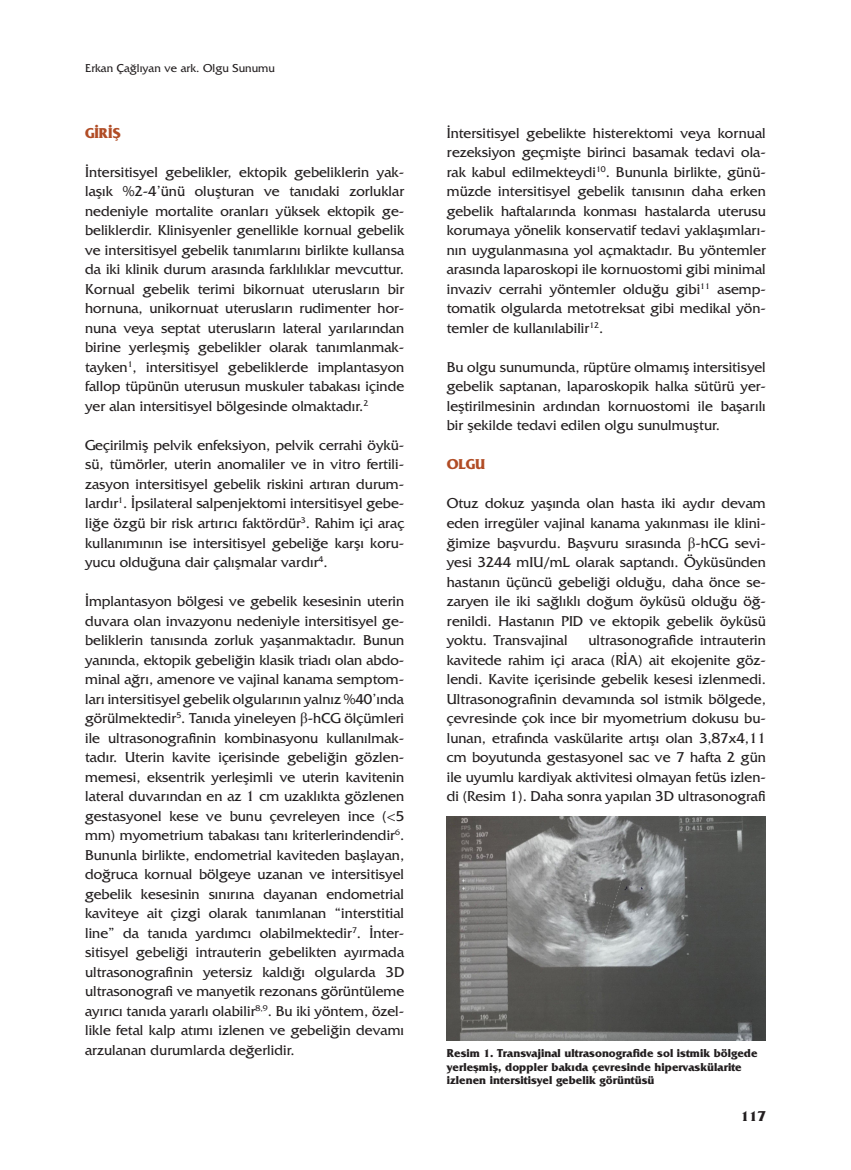
<style>
.page{position:relative;width:851px;height:1170px;background:#fff}
.page>*{position:absolute;margin:0;border:0;box-sizing:border-box;transform-origin:0 0}
.t1{font:15px/19.5px "Friz Quadrata Std";color:#231f20;text-align:justify}
.t2{font:700 15px "Friz Quadrata Std";color:#b14c25}
.t3{font:700 15px "Friz Quadrata Std";color:#231f20}
.t4{font:700 12px/13.5px "Friz Quadrata Std";color:#231f20}
.t5{font:12px "Friz Quadrata Std";color:#231f20}
.s1{font-family:"Times New Roman"}
</style>
<div class="page">
<img style="left:446px;top:816px;width:319px;height:224px">
<p class="t5" style="left:85px;top:61px;width:191px">Erkan Çağlıyan ve ark. Olgu Sunumu</p>
<p class="t2" style="left:85px;top:124px;width:37px">GİRİŞ</p>
<p class="t1" style="left:85px;top:162px;width:320px">İntersitisyel gebelikler, ektopik gebeliklerin yak&shy;laşık %2-4’ünü oluşturan ve tanıdaki zorluklar nedeniyle mortalite oranları yüksek ektopik ge&shy;beliklerdir. Klinisyenler genellikle kornual gebelik ve intersitisyel gebelik tanımlarını birlikte kullansa da iki klinik durum arasında farklılıklar mevcuttur.<br>Kornual gebelik terimi bikornuat uterusların bir hornuna, unikornuat uterusların rudimenter hor&shy;nuna veya septat uterusların lateral yarılarından birine yerleşmiş gebelikler olarak tanımlanmak&shy;tayken<sup>1</sup>, intersitisyel gebeliklerde implantasyon fallop tüpünün uterusun muskuler tabakası içinde yer alan intersitisyel bölgesinde olmaktadır.<sup>2</sup></p>
<p class="t1" style="left:85px;top:435px;width:320px">Geçirilmiş pelvik enfeksiyon, pelvik cerrahi öykü&shy;sü, tümörler, uterin anomaliler ve in vitro fertili&shy;zasyon intersitisyel gebelik riskini artıran durum&shy;lardır<sup>1</sup>. İpsilateral salpenjektomi intersitisyel gebe&shy;liğe özgü bir risk artırıcı faktördür<sup>3</sup>. Rahim içi araç kullanımının ise intersitisyel gebeliğe karşı koru&shy;yucu olduğuna dair çalışmalar vardır<sup>4</sup>.</p>
<p class="t1" style="left:85px;top:591px;width:320px">İmplantasyon bölgesi ve gebelik kesesinin uterin duvara olan invazyonu nedeniyle intersitisyel ge&shy;beliklerin tanısında zorluk yaşanmaktadır. Bunun yanında, ektopik gebeliğin klasik triadı olan abdo&shy;minal ağrı, amenore ve vajinal kanama semptom&shy;ları intersitisyel gebelik olgularının yalnız %40’ında görülmektedir<sup>5</sup>. Tanıda yineleyen <span class="s1">β</span>-hCG ölçümleri ile ultrasonografinin kombinasyonu kullanılmak&shy;tadır. Uterin kavite içerisinde gebeliğin gözlen&shy;memesi, eksentrik yerleşimli ve uterin kavitenin lateral duvarından en az 1 cm uzaklıkta gözlenen gestasyonel kese ve bunu çevreleyen ince (&lt;5 mm) myometrium tabakası tanı kriterlerindendir<sup>6</sup>.<br>Bununla birlikte, endometrial kaviteden başlayan, doğruca kornual bölgeye uzanan ve intersitisyel gebelik kesesinin sınırına dayanan endometrial kaviteye ait çizgi olarak tanımlanan “interstitial line” da tanıda yardımcı olabilmektedir<sup>7</sup>. İnter&shy;sitisyel gebeliği intrauterin gebelikten ayırmada ultrasonografinin yetersiz kaldığı olgularda 3D ultrasonografi ve manyetik rezonans görüntüleme ayırıcı tanıda yararlı olabilir<sup>8,9</sup>. Bu iki yöntem, özel&shy;likle fetal kalp atımı izlenen ve gebeliğin devamı arzulanan durumlarda değerlidir.</p>
<p class="t1" style="left:446px;top:123px;width:320px">İntersitisyel gebelikte histerektomi veya kornual rezeksiyon geçmişte birinci basamak tedavi ola&shy;rak kabul edilmekteydi<sup>10</sup>. Bununla birlikte, günü&shy;müzde intersitisyel gebelik tanısının daha erken gebelik haftalarında konması hastalarda uterusu korumaya yönelik konservatif tedavi yaklaşımları&shy;nın uygulanmasına yol açmaktadır. Bu yöntemler arasında laparoskopi ile kornuostomi gibi minimal invaziv cerrahi yöntemler olduğu gibi<sup>11</sup> asemp&shy;tomatik olgularda metotreksat gibi medikal yön&shy;temler de kullanılabilir<sup>12</sup>.</p>
<p class="t1" style="left:446px;top:357px;width:320px">Bu olgu sunumunda, rüptüre olmamış intersitisyel gebelik saptanan, laparoskopik halka sütürü yer&shy;leştirilmesinin ardından kornuostomi ile başarılı bir şekilde tedavi edilen olgu sunulmuştur.</p>
<p class="t2" style="left:446px;top:456px;width:40px">OLGU</p>
<p class="t1" style="left:446px;top:494px;width:320px">Otuz dokuz yaşında olan hasta iki aydır devam eden irregüler vajinal kanama yakınması ile klini&shy;ğimize başvurdu. Başvuru sırasında <span class="s1">β</span>-hCG sevi&shy;yesi 3244 mIU/mL olarak saptandı. Öyküsünden hastanın üçüncü gebeliği olduğu, daha önce se&shy;zaryen ile iki sağlıklı doğum öyküsü olduğu öğ&shy;renildi. Hastanın PID ve ektopik gebelik öyküsü yoktu. Transvajinal</p>
<p class="t1" style="left:446px;top:630px;width:320px;text-indent:142px">ultrasonografide intrauterin kavitede rahim içi araca (RİA) ait ekojenite göz&shy;lendi. Kavite içerisinde gebelik kesesi izlenmedi.<br>Ultrasonografinin devamında sol istmik bölgede, çevresinde çok ince bir myometrium dokusu bu&shy;lunan, etrafında vaskülarite artışı olan 3,87x4,11 cm boyutunda gestasyonel sac ve 7 hafta 2 gün ile uyumlu kardiyak aktivitesi olmayan fetüs izlen&shy;di (Resim 1). Daha sonra yapılan 3D ultrasonografi</p>
<p class="t4" style="left:446px;top:1046px;width:312px">Resim 1. Transvajinal ultrasonografide sol istmik bölgede yerleşmiş, doppler bakıda çevresinde hipervaskülarite izlenen intersitisyel gebelik görüntüsü</p>
<p class="t3" style="left:740px;top:1107px;width:27px">117</p>
</div>
